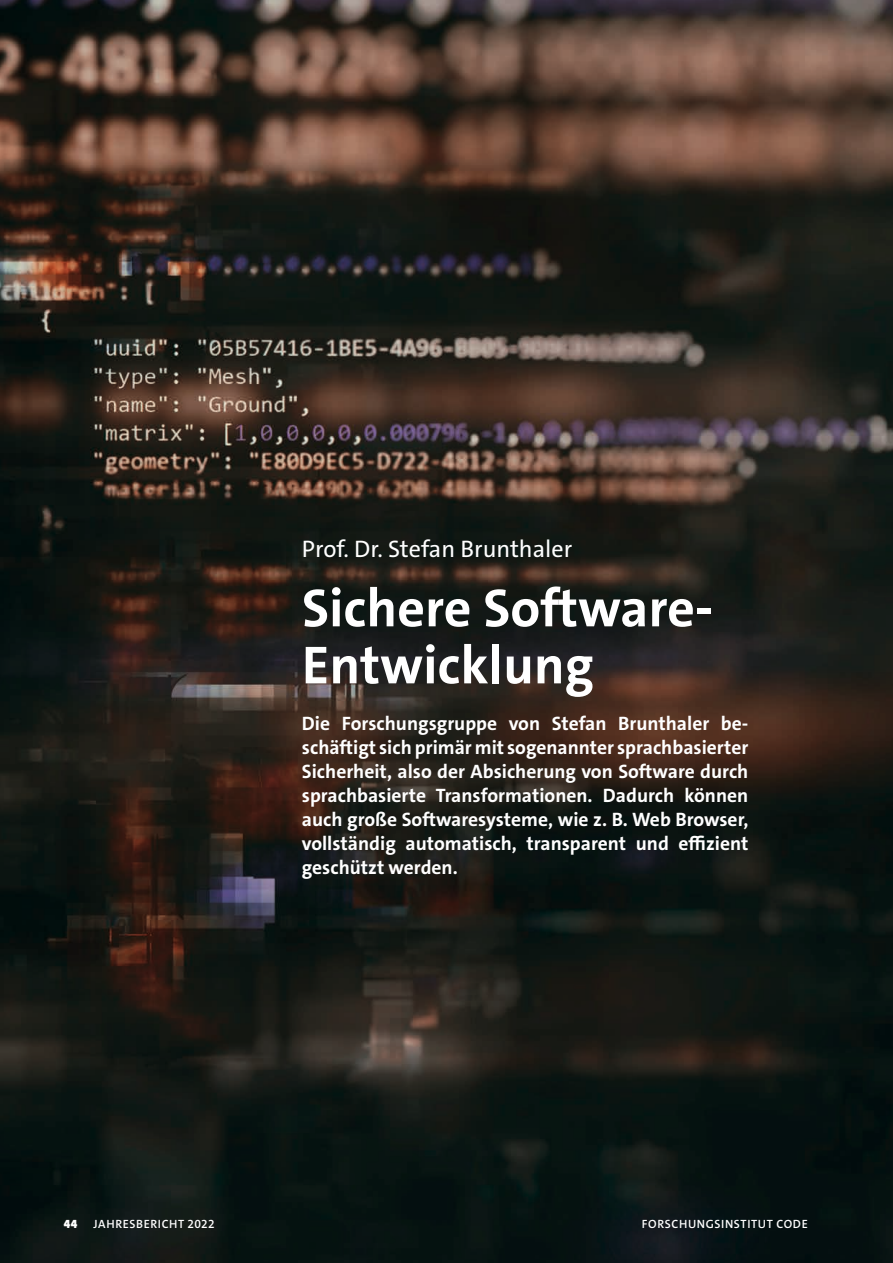
<style>
.page{position:relative;width:893px;height:1263px;background:#fff}
.page>*{position:absolute;margin:0;border:0;box-sizing:border-box;transform-origin:0 0}
.t1{font:700 54px/57px "The Sans C5";color:#fff}
.t2{font:24px "The Sans C5";color:#fff}
.t3{font:700 19.5px/24px "The Sans C5";color:#fff;text-align:justify}
.t4{font:600 12px "The Sans C5";letter-spacing:.05em;color:#fff}
.t5{font:900 12px "The Sans C5";color:#fff}
</style>
<div class="page">
<img style="left:0;top:0;width:893px;height:1263px">
<p class="t2" style="left:302px;top:534px;width:272px">Prof. Dr. Stefan Brunthaler</p>
<h1 class="t1" style="left:302px;top:580px;width:412px">Sichere Software-<br>Entwicklung</h1>
<p class="t3" style="left:302px;top:712px;width:448px">Die Forschungsgruppe von Stefan Brunthaler be&shy;schäftigt sich primär mit sogenannter sprachbasierter Sicherheit, also der Absicherung von Software durch sprachbasierte Transformationen. Dadurch können auch große Softwaresysteme, wie z. B. Web Browser, vollständig automatisch, transparent und effizient geschützt werden.</p>
<p class="t5" style="left:64px;top:1216px;width:15px">44</p>
<p class="t4" style="left:94px;top:1216px;width:122px">JAHRESBERICHT 2022</p>
<p class="t4" style="left:642px;top:1216px;width:168px">FORSCHUNGSINSTITUT CODE</p>
</div>
